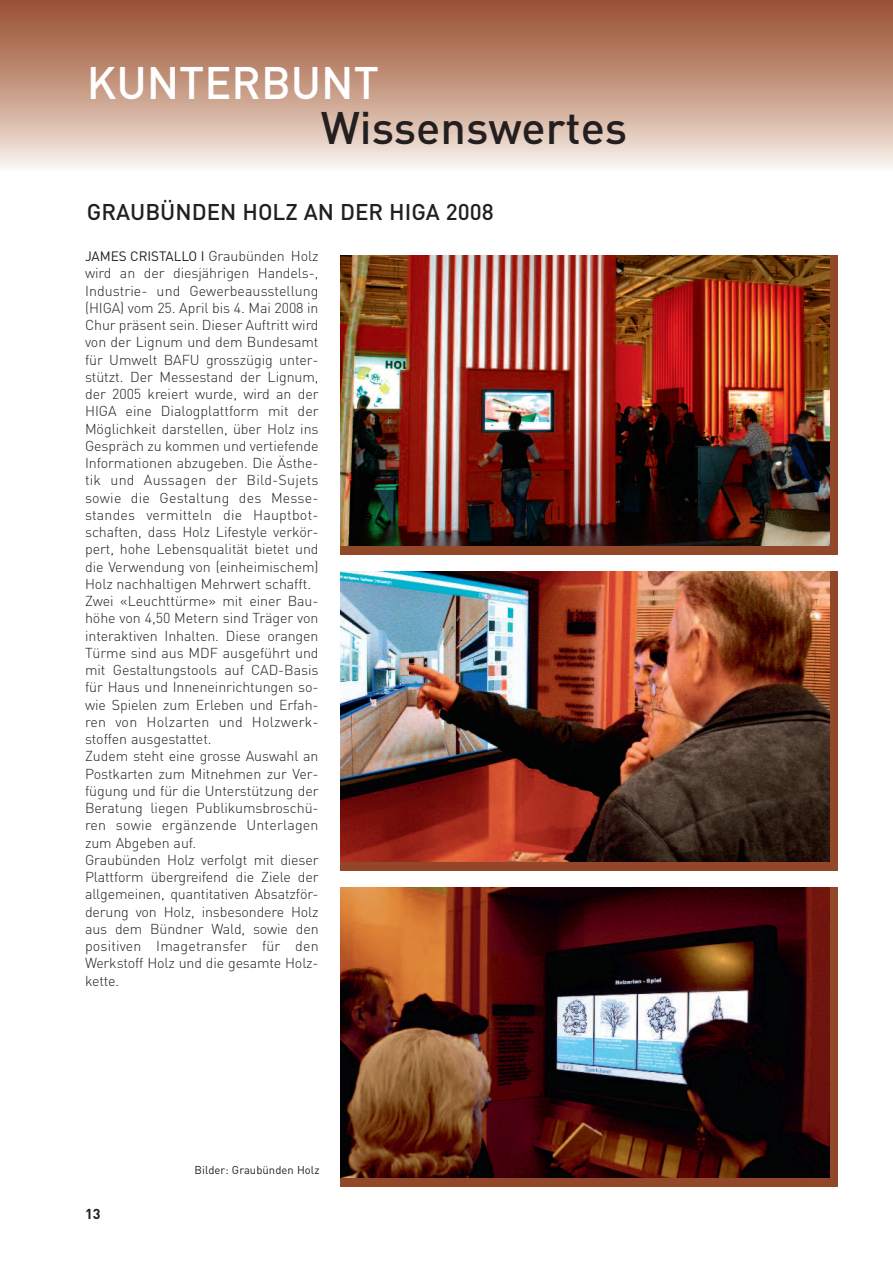
<style>
.page{position:relative;width:893px;height:1263px;background:#fff}
.page>*{position:absolute;margin:0;border:0;box-sizing:border-box;transform-origin:0 0}
.t1{font:500 45px "DIN";color:#231f20}
.t2{font:500 45px "DIN";color:#fff}
.t3{font:500 22.5px "DIN";color:#231f20}
.t4{font:300 14.25px/17.2px "DIN";letter-spacing:-.005em;color:#231f20}
.t5{font:700 14.25px "DIN";color:#231f20}
.t6{font:13.5px "DIN";letter-spacing:-.005em;color:#231f20}
.t7{font:11.25px "DIN";letter-spacing:.005em;color:#231f20}
.s1{font-weight:300;font-size:14.25px}
</style>
<div class="page">
<div style="left:340px;top:887px;width:498px;height:299px;background:#934729"></div>
<div style="left:340px;top:571px;width:498px;height:299px;background:#934729"></div>
<div style="left:340px;top:255px;width:498px;height:299px;background:#934729"></div>
<div style="left:0;top:0;width:893px;height:170px;background:linear-gradient(to bottom,#964928,#f7ede5)"></div>
<img style="left:340px;top:255px;width:489px;height:291px">
<img style="left:340px;top:571px;width:489px;height:291px">
<img style="left:340px;top:887px;width:489px;height:291px">
<h1 class="t2" style="left:87px;top:57px;width:294px">KUNTERBUNT</h1>
<h1 class="t1" style="left:321px;top:102px;width:308px">Wissenswertes</h1>
<h2 class="t3" style="left:87px;top:199px;width:408px">GRAUBÜNDEN HOLZ AN DER HIGA 2008</h2>
<p class="t6" style="left:85px;top:248px;width:235px">JAMES CRISTALLO I <span class="s1">Graubünden Holz</span></p>
<p class="t4" style="left:85px;top:265px;width:235px">wird an der diesjährigen Handels-, Industrie- und Gewerbeausstellung (HIGA) vom 25. April bis 4. Mai 2008 in Chur präsent sein. Dieser Auftritt wird von der Lignum und dem Bundesamt für Umwelt BAFU grosszügig unter&shy;stützt. Der Messestand der Lignum, der 2005 kreiert wurde, wird an der HIGA eine Dialogplattform mit der Möglichkeit darstellen, über Holz ins Gespräch zu kommen und vertiefende Informationen abzugeben. Die Ästhe&shy;tik und Aussagen der Bild-Sujets sowie die Gestaltung des Messe&shy;standes vermitteln die Hauptbot&shy;schaften, dass Holz Lifestyle verkör&shy;pert, hohe Lebensqualität bietet und die Verwendung von (einheimischem)<br>Holz nachhaltigen Mehrwert schafft.<br>Zwei «Leuchttürme» mit einer Bau&shy;höhe von 4,50 Metern sind Träger von interaktiven Inhalten. Diese orangen Türme sind aus MDF ausgeführt und mit Gestaltungstools auf CAD-Basis für Haus und Inneneinrichtungen so&shy;wie Spielen zum Erleben und Erfah&shy;ren von Holzarten und Holzwerk&shy;stoffen ausgestattet.<br>Zudem steht eine grosse Auswahl an Postkarten zum Mitnehmen zur Ver&shy;fügung und für die Unterstützung der Beratung liegen Publikumsbroschü&shy;ren sowie ergänzende Unterlagen zum Abgeben auf.<br>Graubünden Holz verfolgt mit dieser Plattform übergreifend die Ziele der allgemeinen, quantitativen Absatzför&shy;derung von Holz, insbesondere Holz aus dem Bündner Wald, sowie den positiven Imagetransfer für den Werkstoff Holz und die gesamte Holz&shy;kette.</p>
<p class="t5" style="left:85px;top:1206px;width:17px">13</p>
<p class="t7" style="left:195px;top:1163px;width:126px">Bilder: Graubünden Holz</p>
</div>
